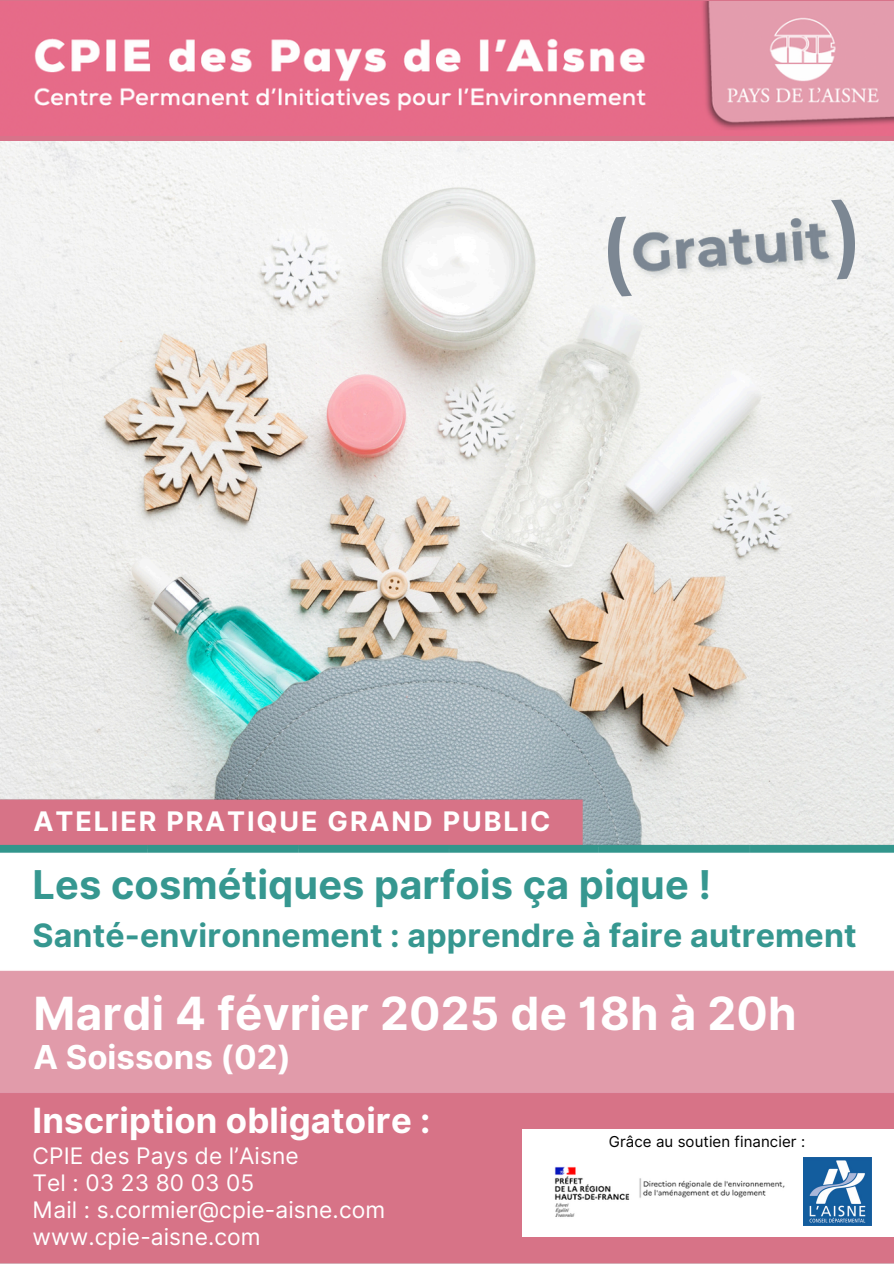
<style>
.page{position:relative;width:894px;height:1264px;background:#fff}
.page>*{position:absolute;margin:0;border:0;box-sizing:border-box;transform-origin:0 0}
.t1{font:700 45.75px "Inter";letter-spacing:.005em;color:#fff}
.t2{font:700 39.75px "Inter";letter-spacing:.005em;color:#369790}
.t3{font:700 34.8px "Inter";letter-spacing:.005em;color:#fff}
.t4{font:700 33px "Inter";color:#fff}
.t5{font:700 32.25px "Inter";letter-spacing:.005em;color:#369790}
.t6{font:700 27px "Inter";letter-spacing:.07em;color:#fff}
.t7{font:22.8px/27px "Inter";letter-spacing:.005em;color:#fff}
.t8{font:15px "Inter";letter-spacing:.005em;color:#000}
</style>
<div class="page">
<img style="left:0;top:141px;width:893px;height:651px">
<div style="left:0;top:0;width:893px;height:141px;background:linear-gradient(to right,#d8738a,#d8738a)"></div>
<img style="left:0;top:792px;width:893px;height:471px">
<img style="left:608px;top:216px;width:23px;height:80px">
<img style="left:831px;top:199px;width:23px;height:80px">
<img style="left:622px;top:206px;width:220px;height:81px">
<img style="left:0;top:1px;width:893px;height:134px">
<div style="left:521px;top:1129px;width:372px;height:107px;background:#fff"></div>
<img style="left:554px;top:1166px;width:231px;height:51px">
<img style="left:803px;top:1157px;width:67px;height:68px">
<p class="t6" style="left:33px;top:805px;width:518px">ATELIER PRATIQUE GRAND PUBLIC</p>
<p class="t2" style="left:33px;top:860px;width:680px">Les cosmétiques parfois ça pique !</p>
<p class="t5" style="left:33px;top:916px;width:825px">Santé-environnement : apprendre à faire autrement</p>
<p class="t1" style="left:33px;top:985px;width:764px">Mardi 4 février 2025 de 18h à 20h</p>
<p class="t4" style="left:33px;top:1037px;width:259px">A Soissons (02)</p>
<p class="t3" style="left:33px;top:1099px;width:399px">Inscription obligatoire :</p>
<p class="t7" style="left:33px;top:1141px;width:354px">CPIE des Pays de l’Aisne<br>Tel : 03 23 80 03 05<br>Mail : s.cormier@cpie-aisne.com www.cpie-aisne.com</p>
<p class="t8" style="left:608px;top:1132px;width:198px">Grâce au soutien financier :</p>
</div>
